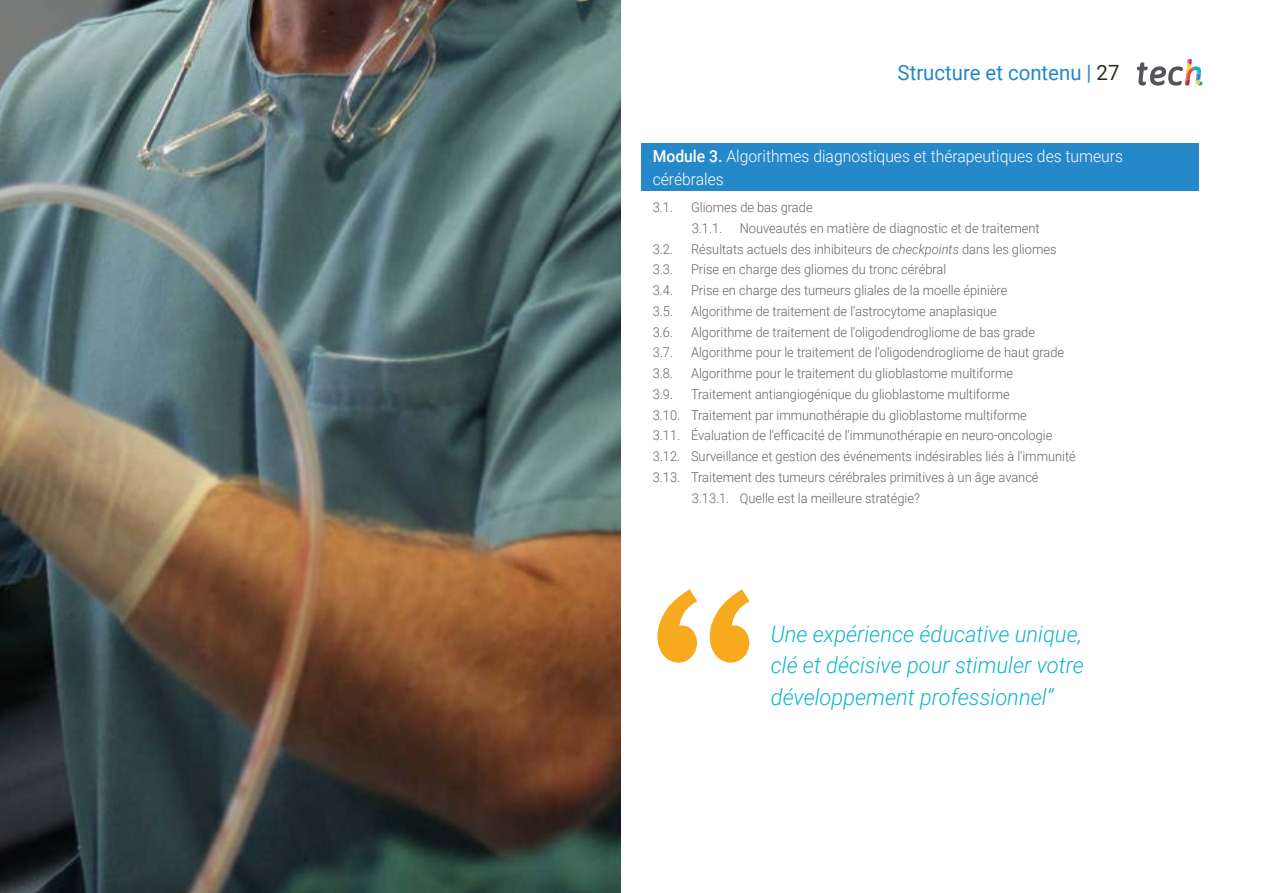
<style>
.page{position:relative;width:1263px;height:893px;background:#fff}
.page>*{position:absolute;margin:0;border:0;box-sizing:border-box;transform-origin:0 0}
.t1{font:italic 300 22.5px/31.5px "Roboto";color:#0fb6cf;text-align:justify}
.t2{font:21px "Roboto";color:#2488c9}
.t3{font:300 16.5px/22.5px "Roboto";color:#fff;scale:.95 1}
.t4{font:300 13.5px/20.7px "Roboto";color:#61646a;scale:.95 1}
.s1{color:#312e20}
.s2{font-weight:500}
.s3{font-style:italic}
</style>
<div class="page">
<img style="left:0;top:0;width:621px;height:893px">
<svg style="left:657px;top:589px;width:92px;height:74px"></svg>
<div style="left:642px;top:144px;width:557px;height:47px;background:#2488c9"></div>
<svg style="left:1137px;top:59px;width:65px;height:27px"></svg>
<h2 class="t2" style="left:898px;top:57px;width:223px">Structure et contenu | <span class="s1">27</span></h2>
<p class="t3" style="left:653px;top:145px;width:496px"><span class="s2">Module 3.</span> Algorithmes diagnostiques et thérapeutiques des tumeurs cérébrales</p>
<p class="t4" style="left:653px;top:196px;width:23px">3.1.</p>
<p class="t4" style="left:691px;top:196px;width:129px">Gliomes de bas grade<br>3.1.1.</p>
<p class="t4" style="left:740px;top:217px;width:317px">Nouveautés en matière de diagnostic et de traitement</p>
<p class="t4" style="left:653px;top:238px;width:23px">3.2.</p>
<p class="t4" style="left:691px;top:238px;width:386px">Résultats actuels des inhibiteurs de <span class="s3">checkpoints</span> dans les gliomes</p>
<p class="t4" style="left:653px;top:259px;width:23px">3.3.</p>
<p class="t4" style="left:691px;top:259px;width:270px">Prise en charge des gliomes du tronc cérébral</p>
<p class="t4" style="left:653px;top:279px;width:23px">3.4.</p>
<p class="t4" style="left:691px;top:279px;width:335px">Prise en charge des tumeurs gliales de la moelle épinière</p>
<p class="t4" style="left:653px;top:300px;width:23px">3.5.</p>
<p class="t4" style="left:691px;top:300px;width:323px">Algorithme de traitement de l’astrocytome anaplasique</p>
<p class="t4" style="left:653px;top:321px;width:23px">3.6.</p>
<p class="t4" style="left:691px;top:321px;width:364px">Algorithme de traitement de l'oligodendrogliome de bas grade</p>
<p class="t4" style="left:653px;top:342px;width:23px">3.7.</p>
<p class="t4" style="left:691px;top:342px;width:394px">Algorithme pour le traitement de l'oligodendrogliome de haut grade</p>
<p class="t4" style="left:653px;top:362px;width:23px">3.8.</p>
<p class="t4" style="left:691px;top:362px;width:340px">Algorithme pour le traitement du glioblastome multiforme</p>
<p class="t4" style="left:653px;top:383px;width:23px">3.9.</p>
<p class="t4" style="left:691px;top:383px;width:337px">Traitement antiangiogénique du glioblastome multiforme</p>
<p class="t4" style="left:653px;top:404px;width:395px">3.10. Traitement par immunothérapie du glioblastome multiforme</p>
<p class="t4" style="left:653px;top:425px;width:422px">3.11. Évaluation de l'efficacité de l'immunothérapie en neuro-oncologie</p>
<p class="t4" style="left:653px;top:445px;width:447px">3.12. Surveillance et gestion des événements indésirables liés à l'immunité</p>
<p class="t4" style="left:653px;top:466px;width:408px">3.13. Traitement des tumeurs cérébrales primitives à un âge avancé</p>
<p class="t4" style="left:692px;top:487px;width:242px">3.13.1. Quelle est la meilleure stratégie?</p>
<h1 class="t1" style="left:771px;top:617px;width:314px">Une expérience éducative unique, clé et décisive pour stimuler votre développement professionnel’’</h1>
</div>
